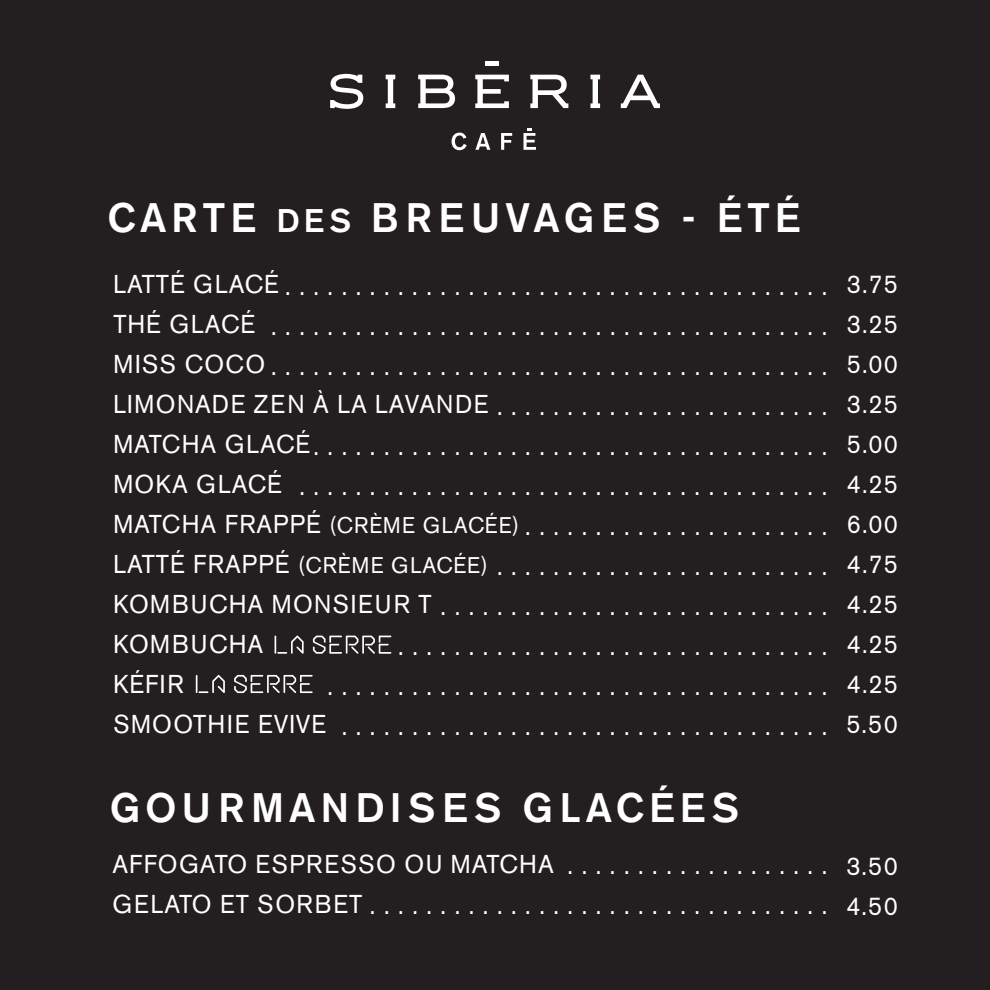
<style>
.page{position:relative;width:990px;height:990px;background:#231f20}
.page>*{position:absolute;margin:0;border:0;box-sizing:border-box;transform-origin:0 0}
.t1{font:500 40.75px "Akzidenz Grotesk BE";letter-spacing:.12em;color:#fff}
.t2{font:25.5px/40px "Akzidenz Grotesk BE";letter-spacing:.04em;color:#fff;scale:.95 1}
.t3{font:25.5px/39.2px "Akzidenz Grotesk BE";letter-spacing:.06em;color:#fff;scale:.95 1}
.t4{font:22.5px/40px "Akzidenz Grotesk BE";letter-spacing:.04em;color:#fff;scale:.95 1}
.s1{font-size:32.5px}
.s2{font-size:25.5px}
</style>
<div class="page">
<svg style="left:234px;top:675px;width:79px;height:18px"></svg>
<svg style="left:196px;top:675px;width:29px;height:18px"></svg>
<svg style="left:313px;top:636px;width:78px;height:18px"></svg>
<svg style="left:275px;top:636px;width:29px;height:18px"></svg>
<svg style="left:418px;top:75px;width:37px;height:33px"></svg>
<svg style="left:530px;top:75px;width:38px;height:33px"></svg>
<svg style="left:621px;top:75px;width:39px;height:33px"></svg>
<svg style="left:590px;top:75px;width:10px;height:33px"></svg>
<svg style="left:386px;top:75px;width:9px;height:33px"></svg>
<svg style="left:330px;top:74px;width:33px;height:35px"></svg>
<hr style="left:485px;top:62px;width:14px;height:4px;background:#fff">
<svg style="left:475px;top:75px;width:34px;height:33px"></svg>
<svg style="left:452px;top:133px;width:15px;height:17px"></svg>
<svg style="left:475px;top:133px;width:15px;height:17px"></svg>
<svg style="left:501px;top:133px;width:11px;height:17px"></svg>
<svg style="left:524px;top:128px;width:12px;height:22px"></svg>
<h1 class="t1" style="left:108px;top:203px;width:694px">CARTE <span class="s1">DES</span> BREUVAGES - ÉTÉ</h1>
<p class="t2" style="left:113px;top:270px;width:753px;line-height:38px">LATTÉ GLACÉ . . . . . . . . . . . . . . . . . . . . . . . . . . . . . . . . . . . . . . .<br>THÉ GLACÉ</p>
<p class="t2" style="left:113px;top:350px;width:753px;line-height:39.2px;text-align:justify">MISS COCO . . . . . . . . . . . . . . . . . . . . . . . . . . . . . . . . . . . . . . . .<br>LIMONADE ZEN À LA LAVANDE . . . . . . . . . . . . . . . . . . . . . . . .<br>MATCHA GLACÉ. . . . . . . . . . . . . . . . . . . . . . . . . . . . . . . . . . . . .<br>MOKA GLACÉ</p>
<p class="t4" style="left:113px;top:508px;width:429px"><span class="s2">MATCHA FRAPPÉ</span> (CRÈME GLACÉE)<br><span class="s2">LATTÉ FRAPPÉ</span> (CRÈME GLACÉE)</p>
<p class="t3" style="left:113px;top:590px;width:753px">KOMBUCHA MONSIEUR T . . . . . . . . . . . . . . . . . . . . . . . . . . . .<br>KOMBUCHA<br>KÉFIR<br>SMOOTHIE EVIVE</p>
<p class="t2" style="left:271px;top:310px;width:587px">. . . . . . . . . . . . . . . . . . . . . . . . . . . . . . . . . . . . . . . .</p>
<p class="t2" style="left:299px;top:470px;width:557px;text-align:right">. . . . . . . . . . . . . . . . . . . . . . . . . . . . . . . . . . . . . . . . . . . . . . . . . . . . . . . . . . . .<br>. . . . . . . . . . . . . . . . . . . . . . . .</p>
<p class="t2" style="left:328px;top:630px;width:527px;text-align:right">. . . . . . . . . . . . . . . . . . . . . . . . . . . . . . .<br>. . . . . . . . . . . . . . . . . . . . . . . . . . . . . . . . . . . . . . . . . . . . . . . . . . . . . . . . . . . . . . . . . . . . . . .</p>
<h1 class="t1" style="left:110px;top:794px;width:631px">GOURMANDISES GLACÉES</h1>
<p class="t3" style="left:112px;top:848px;width:466px">AFFOGATO ESPRESSO OU MATCHA</p>
<p class="t3" style="left:112px;top:848px;width:754px;line-height:40px;text-align:right">. . . . . . . . . . . . . . . . . . .<br>GELATO ET SORBET . . . . . . . . . . . . . . . . . . . . . . . . . . . . . . . . .</p>
<p class="t2" style="left:846px;top:268px;width:56px;text-align:justify">3.75<br>3.25<br>5.00<br>3.25<br>5.00<br>4.25<br>6.00<br>4.75<br>4.25<br>4.25<br>4.25<br>5.50</p>
<p class="t2" style="left:846px;top:849px;width:56px">3.50<br>4.50</p>
</div>
